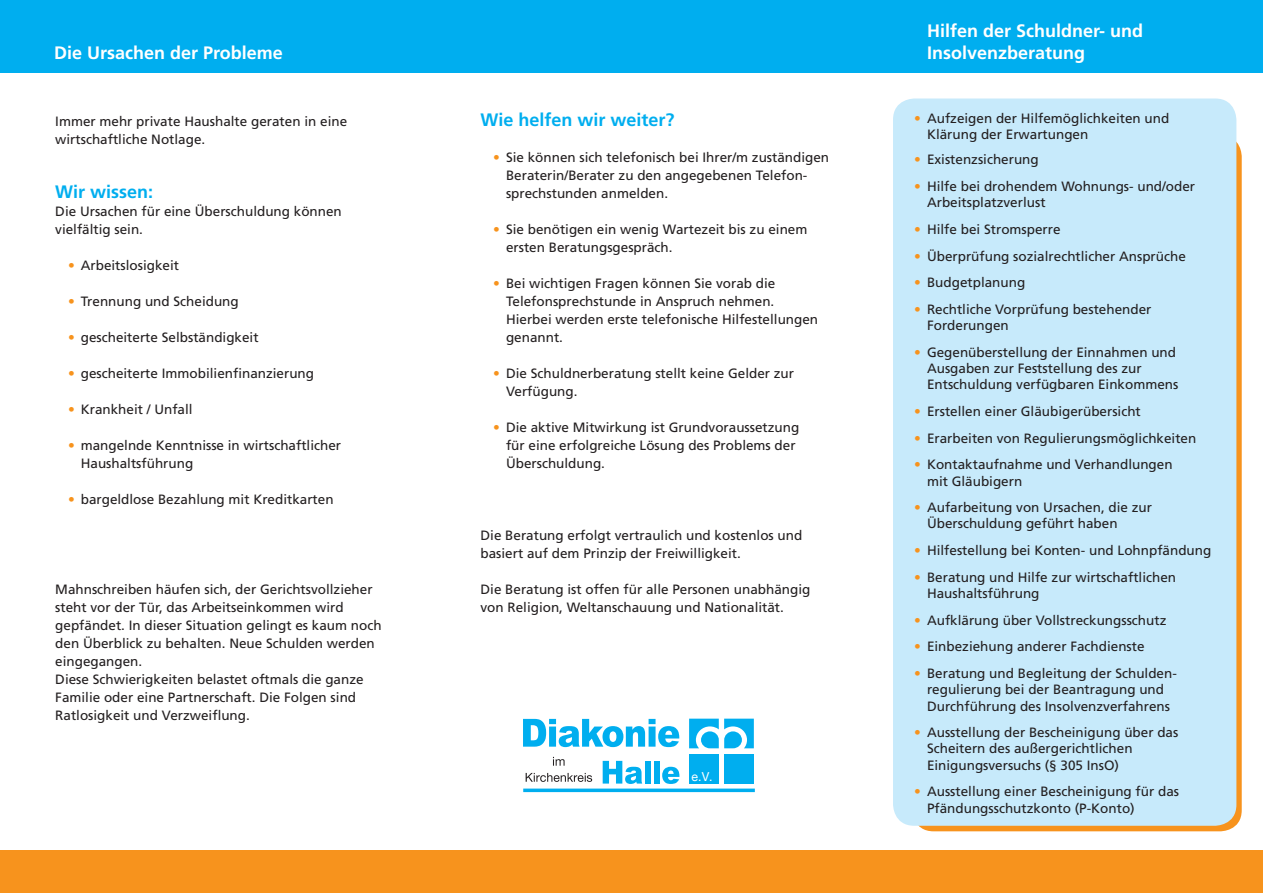
<style>
.page{position:relative;width:1263px;height:893px;background:#fff}
.page>*{position:absolute;margin:0;border:0;box-sizing:border-box;transform-origin:0 0}
.t1{font:700 18px/21.6px "Frutiger";color:#fff}
.t2{font:700 18px "Frutiger";color:#00aeef}
.t3{font:13.5px/18px "Frutiger";color:#231f20}
.t4{font:12.3px "Helvetica Neue";color:#fff}
.s1{color:#f7931d}
</style>
<div class="page">
<div style="left:0;top:0;width:1263px;height:72px;background:#00aeef"></div>
<div style="left:0;top:850px;width:1263px;height:43px;background:#f7931d"></div>
<div style="left:912px;top:135px;width:330px;height:696px;background:#f7931d;border-radius:21px"></div>
<div style="left:893px;top:99px;width:343px;height:727px;background:#c7eafb;border-radius:21px"></div>
<svg style="left:689px;top:719px;width:65px;height:29px"></svg>
<div style="left:689px;top:754px;width:30px;height:29px;background:#00aeef"></div>
<div style="left:724px;top:754px;width:30px;height:29px;background:#00aeef"></div>
<svg style="left:523px;top:719px;width:156px;height:28px"></svg>
<svg style="left:603px;top:761px;width:39px;height:23px"></svg>
<div style="left:645px;top:761px;width:5px;height:23px;background:#00aeef"></div>
<div style="left:654px;top:761px;width:6px;height:23px;background:#00aeef"></div>
<svg style="left:662px;top:767px;width:17px;height:17px"></svg>
<hr style="left:523px;top:789px;width:232px;height:3px;background:#00aeef">
<svg style="left:553px;top:757px;width:12px;height:9px"></svg>
<svg style="left:526px;top:773px;width:66px;height:9px"></svg>
<h1 class="t1" style="left:54px;top:44px;width:230px">Die Ursachen der Probleme</h1>
<p class="t3" style="left:55px;top:113px;width:293px">Immer mehr private Haushalte geraten in eine wirtschaftliche Notlage.</p>
<h1 class="t2" style="left:55px;top:184px;width:100px">Wir wissen:</h1>
<p class="t3" style="left:55px;top:203px;width:288px">Die Ursachen für eine Überschuldung können vielfältig sein.</p>
<p class="t3" style="left:68px;top:257px;width:113px"><span class="s1">•</span> Arbeitslosigkeit</p>
<p class="t3" style="left:68px;top:293px;width:172px"><span class="s1">•</span> Trennung und Scheidung</p>
<p class="t3" style="left:68px;top:329px;width:192px"><span class="s1">•</span> gescheiterte Selbständigkeit</p>
<p class="t3" style="left:68px;top:365px;width:248px"><span class="s1">•</span> gescheiterte Immobilienfinanzierung</p>
<p class="t3" style="left:68px;top:401px;width:126px"><span class="s1">•</span> Krankheit / Unfall</p>
<p class="t3" style="left:81px;top:437px;width:262px;text-indent:-13px"><span class="s1">•</span> mangelnde Kenntnisse in wirtschaftlicher<br>Haushaltsführung</p>
<p class="t3" style="left:68px;top:491px;width:267px"><span class="s1">•</span> bargeldlose Bezahlung mit Kreditkarten</p>
<p class="t3" style="left:55px;top:581px;width:328px">Mahnschreiben häufen sich, der Gerichtsvollzieher steht vor der Tür, das Arbeitseinkommen wird gepfändet. In dieser Situation gelingt es kaum noch den Überblick zu behalten. Neue Schulden werden eingegangen.<br>Diese Schwierigkeiten belastet oftmals die ganze Familie oder eine Partnerschaft. Die Folgen sind Ratlosigkeit und Verzweiflung.</p>
<h1 class="t2" style="left:480px;top:112px;width:196px">Wie helfen wir weiter?</h1>
<p class="t3" style="left:506px;top:149px;width:325px;text-indent:-13px"><span class="s1">•</span> Sie können sich telefonisch bei Ihrer/m zuständigen<br>Beraterin/Berater zu den angegebenen Telefon&shy;sprechstunden anmelden.</p>
<p class="t3" style="left:506px;top:221px;width:303px;text-indent:-13px"><span class="s1">•</span> Sie benötigen ein wenig Wartezeit bis zu einem ersten Beratungsgespräch.</p>
<p class="t3" style="left:506px;top:275px;width:314px;text-indent:-13px"><span class="s1">•</span> Bei wichtigen Fragen können Sie vorab die Telefonsprechstunde in Anspruch nehmen.<br>Hierbei werden erste telefonische Hilfestellungen genannt.</p>
<p class="t3" style="left:506px;top:365px;width:290px;text-indent:-13px"><span class="s1">•</span> Die Schuldnerberatung stellt keine Gelder zur<br>Verfügung.</p>
<p class="t3" style="left:506px;top:419px;width:295px;text-indent:-13px"><span class="s1">•</span> Die aktive Mitwirkung ist Grundvoraussetzung für eine erfolgreiche Lösung des Problems der<br>Überschuldung.</p>
<p class="t3" style="left:480px;top:527px;width:323px">Die Beratung erfolgt vertraulich und kostenlos und basiert auf dem Prinzip der Freiwilligkeit.</p>
<p class="t3" style="left:480px;top:581px;width:331px">Die Beratung ist offen für alle Personen unabhängig von Religion, Weltanschauung und Nationalität.</p>
<p class="t4" style="left:692px;top:770px;width:23px">e.V.</p>
<h1 class="t1" style="left:927px;top:22px;width:218px">Hilfen der Schuldner- und<br>Insolvenzberatung</h1>
<p class="t3" style="left:927px;top:111px;width:244px;line-height:16.2px;text-indent:-13px"><span class="s1">•</span> Aufzeigen der Hilfemöglichkeiten und<br>Klärung der Erwartungen</p>
<p class="t3" style="left:914px;top:152px;width:126px"><span class="s1">•</span> Existenzsicherung</p>
<p class="t3" style="left:927px;top:179px;width:270px;line-height:16.2px;text-indent:-13px"><span class="s1">•</span> Hilfe bei drohendem Wohnungs- und/oder<br>Arbeitsplatzverlust</p>
<p class="t3" style="left:914px;top:221px;width:148px"><span class="s1">•</span> Hilfe bei Stromsperre</p>
<p class="t3" style="left:914px;top:248px;width:273px"><span class="s1">•</span> Überprüfung sozialrechtlicher Ansprüche</p>
<p class="t3" style="left:914px;top:275px;width:113px"><span class="s1">•</span> Budgetplanung</p>
<p class="t3" style="left:927px;top:302px;width:226px;line-height:16.2px;text-indent:-13px"><span class="s1">•</span> Rechtliche Vorprüfung bestehender<br>Forderungen</p>
<p class="t3" style="left:927px;top:345px;width:253px;line-height:16.2px;text-indent:-13px"><span class="s1">•</span> Gegenüberstellung der Einnahmen und<br>Ausgaben zur Feststellung des zur<br>Entschuldung verfügbaren Einkommens</p>
<p class="t3" style="left:914px;top:403px;width:228px"><span class="s1">•</span> Erstellen einer Gläubigerübersicht</p>
<p class="t3" style="left:914px;top:430px;width:284px"><span class="s1">•</span> Erarbeiten von Regulierungsmöglichkeiten</p>
<p class="t3" style="left:927px;top:458px;width:247px;line-height:16.2px;text-indent:-13px"><span class="s1">•</span> Kontaktaufnahme und Verhandlungen mit Gläubigern</p>
<p class="t3" style="left:927px;top:500px;width:227px;line-height:16.2px;text-indent:-13px"><span class="s1">•</span> Aufarbeitung von Ursachen, die zur<br>Überschuldung geführt haben</p>
<p class="t3" style="left:914px;top:542px;width:299px"><span class="s1">•</span> Hilfestellung bei Konten- und Lohnpfändung</p>
<p class="t3" style="left:927px;top:570px;width:251px;line-height:16.2px;text-indent:-13px"><span class="s1">•</span> Beratung und Hilfe zur wirtschaftlichen<br>Haushaltsführung</p>
<p class="t3" style="left:914px;top:612px;width:254px"><span class="s1">•</span> Aufklärung über Vollstreckungsschutz</p>
<p class="t3" style="left:914px;top:639px;width:232px"><span class="s1">•</span> Einbeziehung anderer Fachdienste</p>
<p class="t3" style="left:914px;top:666px;width:264px;line-height:16.2px;text-align:center"><span class="s1">•</span> Beratung und Begleitung der Schulden&shy;regulierung bei der Beantragung und<br>Durchführung des Insolvenzverfahrens</p>
<p class="t3" style="left:927px;top:725px;width:253px;line-height:16.2px;text-indent:-13px"><span class="s1">•</span> Ausstellung der Bescheinigung über das<br>Scheitern des außergerichtlichen<br>Einigungsversuchs (§ 305 InsO)</p>
<p class="t3" style="left:927px;top:785px;width:254px;line-height:16.2px;text-indent:-13px"><span class="s1">•</span> Ausstellung einer Bescheinigung für das<br>Pfändungsschutzkonto (P-Konto)</p>
</div>
